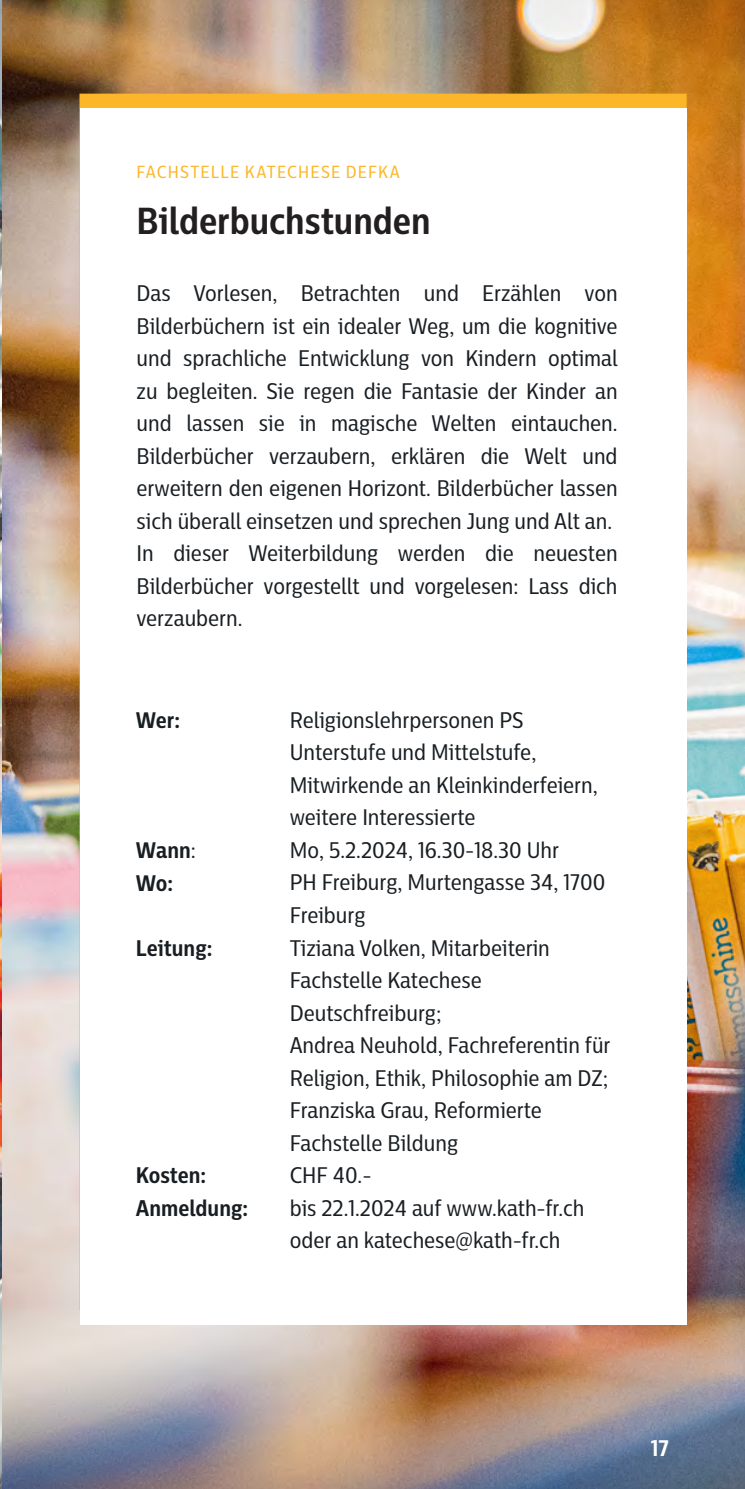
<style>
.page{position:relative;width:745px;height:1489px;background:#fff}
.page>*{position:absolute;margin:0;border:0;box-sizing:border-box;transform-origin:0 0}
.t1{font:700 37.5px "Centrale Sans Cnd";color:#231f20}
.t2{font:22.5px/32.5px "Centrale Sans Cnd";color:#181e22}
.t3{font:700 22.5px/32.5px "Centrale Sans Cnd";color:#181e22}
.t4{font:700 22.5px "Centrale Sans Cnd";color:#fff}
.t5{font:17.5px "Centrale Sans Cnd";letter-spacing:.065em;color:#fcb729}
.s1{font-weight:400}
</style>
<div class="page">
<img style="left:0;top:0;width:744px;height:1488px">
<div style="left:80px;top:108px;width:606px;height:1215px;background:#fff"></div>
<p class="t5" style="left:136px;top:161px;width:265px">FACHSTELLE KATECHESE DEFKA</p>
<h1 class="t1" style="left:136px;top:197px;width:295px">Bilderbuchstunden</h1>
<p class="t2" style="left:136px;top:276px;width:482px">Das Vorlesen, Betrachten und Erzählen von Bilderbüchern ist ein idealer Weg, um die kognitive und sprachliche Entwicklung von Kindern optimal zu begleiten. Sie regen die Fantasie der Kinder an und lassen sie in magische Welten eintauchen.<br>Bilderbücher verzaubern, erklären die Welt und erweitern den eigenen Horizont. Bilderbücher lassen sich überall einsetzen und sprechen Jung und Alt an.<br>In dieser Weiterbildung werden die neuesten Bilderbücher vorgestellt und vorgelesen: Lass dich verzaubern.</p>
<p class="t3" style="left:136px;top:703px;width:46px">Wer:</p>
<p class="t3" style="left:136px;top:833px;width:61px">Wann<span class="s1">:<br></span>Wo:</p>
<p class="t3" style="left:136px;top:931px;width:78px">Leitung:</p>
<p class="t3" style="left:136px;top:1158px;width:114px">Kosten:<br>Anmeldung:</p>
<p class="t2" style="left:289px;top:703px;width:322px">Religionslehrpersonen PS<br>Unterstufe und Mittelstufe,<br>Mitwirkende an Kleinkinderfeiern, weitere Interessierte<br>Mo, 5.2.2024, 16.30-18.30 Uhr<br>PH Freiburg, Murtengasse 34, 1700<br>Freiburg<br>Tiziana Volken, Mitarbeiterin<br>Fachstelle Katechese<br>Deutschfreiburg;<br>Andrea Neuhold, Fachreferentin für<br>Religion, Ethik, Philosophie am DZ;<br>Franziska Grau, Reformierte<br>Fachstelle Bildung<br>CHF 40.-<br>bis 22.1.2024 auf www.kath-fr.ch oder an katechese@kath-fr.ch</p>
<p class="t4" style="left:650px;top:1433px;width:20px">17</p>
</div>
